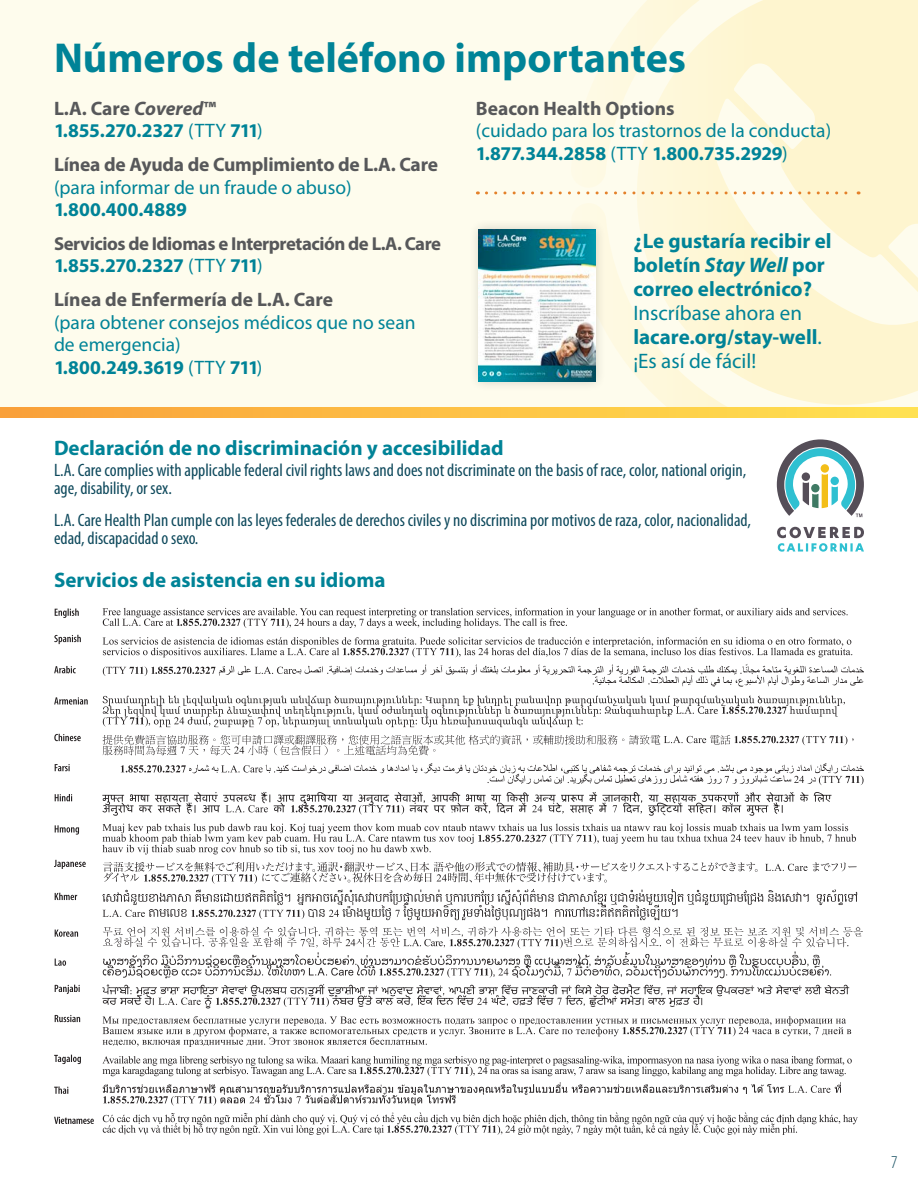
<style>
.page{position:relative;width:918px;height:1188px;background:#fff}
.page>*{position:absolute;margin:0;border:0;box-sizing:border-box;transform-origin:0 0}
.t1{font:700 42px "Myriad Pro";color:#008397}
.t2{font:700 21px/24px "Myriad Pro";color:#008397}
.t3{font:19.5px/22.5px "Myriad Pro";color:#008397}
.t4{font:700 19.5px/22.5px "Myriad Pro";letter-spacing:-.01em;color:#57585a}
.t5{font:700 19.5px/22.5px "Myriad Pro";letter-spacing:-.025em;color:#008397}
.t6{font:700 18.75px "Myriad Pro";letter-spacing:-.025em;color:#57585a}
.t7{font:condensed 18px/18px "Myriad Pro";color:#0e495c}
.t8{font:300 condensed 18px "Myriad Pro";color:#0e495c}
.s1{color:#57585a}
.s2{font-style:italic;color:#57585a}
.s3{font-weight:400}
.s4{font-weight:400;color:#008397}
.s5{color:#008397}
.s6{font-weight:700}
.s7{font-weight:700;color:#57585a}
.s8{font-style:italic}
</style>
<div class="page">
<div style="left:0;top:0;width:918px;height:414px;background:#fefced"></div>
<svg style="left:606px;top:228px;width:121px;height:179px"></svg>
<svg style="left:637px;top:0;width:281px;height:405px;fill:#fef6d1"></svg>
<svg style="left:103px;top:1113px;width:755px;height:22px"></svg>
<svg style="left:103px;top:1082px;width:738px;height:24px"></svg>
<svg style="left:102px;top:1056px;width:750px;height:20px"></svg>
<svg style="left:103px;top:1016px;width:748px;height:31px"></svg>
<svg style="left:102px;top:984px;width:747px;height:24px"></svg>
<svg style="left:103px;top:927px;width:760px;height:51px"></svg>
<svg style="left:102px;top:862px;width:755px;height:58px"></svg>
<svg style="left:102px;top:824px;width:754px;height:30px"></svg>
<svg style="left:102px;top:792px;width:729px;height:24px"></svg>
<svg style="left:121px;top:763px;width:743px;height:22px"></svg>
<svg style="left:103px;top:735px;width:751px;height:20px"></svg>
<svg style="left:103px;top:696px;width:742px;height:31px"></svg>
<svg style="left:103px;top:664px;width:761px;height:23px"></svg>
<svg style="left:103px;top:637px;width:749px;height:20px"></svg>
<svg style="left:103px;top:608px;width:745px;height:20px"></svg>
<svg style="left:54px;top:1117px;width:40px;height:7px"></svg>
<svg style="left:54px;top:1086px;width:14px;height:8px"></svg>
<svg style="left:54px;top:1055px;width:27px;height:9px"></svg>
<svg style="left:55px;top:1015px;width:25px;height:7px"></svg>
<svg style="left:55px;top:985px;width:25px;height:9px"></svg>
<svg style="left:55px;top:959px;width:11px;height:7px"></svg>
<svg style="left:55px;top:930px;width:23px;height:7px"></svg>
<svg style="left:55px;top:893px;width:22px;height:7px"></svg>
<svg style="left:54px;top:860px;width:32px;height:9px"></svg>
<svg style="left:55px;top:825px;width:24px;height:10px"></svg>
<svg style="left:55px;top:794px;width:17px;height:7px"></svg>
<svg style="left:55px;top:764px;width:15px;height:7px"></svg>
<svg style="left:54px;top:734px;width:27px;height:7px"></svg>
<svg style="left:54px;top:697px;width:34px;height:8px"></svg>
<svg style="left:54px;top:666px;width:22px;height:7px"></svg>
<svg style="left:54px;top:635px;width:27px;height:9px"></svg>
<svg style="left:55px;top:608px;width:24px;height:10px"></svg>
<svg style="left:777px;top:527px;width:87px;height:25px"></svg>
<svg style="left:777px;top:439px;width:87px;height:78px"></svg>
<svg style="left:486px;top:0;width:373px;height:194px"></svg>
<div style="left:468px;top:219px;width:138px;height:173px;background:#231f20;opacity:.2"></div>
<img style="left:479px;top:230px;width:117px;height:151px">
<svg style="left:0;top:407px;width:918px;height:11px"></svg>
<h2 class="t1" style="left:54px;top:30px;width:634px">Números de teléfono importantes</h2>
<p class="t5" style="left:54px;top:96px;width:210px"><span class="s1">L.A. Care</span> <span class="s2">Covered</span><span class="s1">™<br></span>1.855.270.2327 <span class="s3">(TTY</span> 711<span class="s3">)</span></p>
<p class="t4" style="left:54px;top:153px;width:386px">Línea de Ayuda de Cumplimiento de L.A. Care <span class="s4">(para informar de un fraude o abuso)<br></span><span class="s5">1.800.400.4889</span></p>
<p class="t6" style="left:54px;top:231px;width:389px">Servicios de Idiomas e Interpretación de L.A. Care</p>
<p class="t4" style="left:54px;top:248px;width:281px;line-height:33.8px"><span class="s5">1.855.270.2327</span> <span class="s4">(TTY</span> <span class="s5">711</span><span class="s4">)<br></span>Línea de Enfermería de L.A. Care</p>
<p class="t3" style="left:54px;top:311px;width:363px">(para obtener consejos médicos que no sean de emergencia)<br><span class="s6">1.800.249.3619</span> (TTY <span class="s6">711</span>)</p>
<p class="t3" style="left:476px;top:97px;width:357px"><span class="s7">Beacon Health Options<br></span>(cuidado para los trastornos de la conducta)<br><span class="s6">1.877.344.2858</span> (TTY <span class="s6">1.800.735.2929</span>)</p>
<p class="t2" style="left:633px;top:229px;width:200px">¿Le gustaría recibir el boletín <span class="s8">Stay Well</span> por correo electrónico?<br><span class="s3">Inscríbase ahora en </span>lacare.org/stay-well<span class="s3">. ¡Es así de fácil!</span></p>
<h2 class="t2" style="left:54px;top:435px;width:451px">Declaración de no discriminación y accesibilidad</h2>
<p class="t7" style="left:54px;top:461px;width:694px">L.A. Care complies with applicable federal civil rights laws and does not discriminate on the basis of race, color, national origin, age, disability, or sex.</p>
<p class="t7" style="left:54px;top:511px;width:699px">L.A. Care Health Plan cumple con las leyes federales de derechos civiles y no discrimina por motivos de raza, color, nacionalidad, edad, discapacidad o sexo.</p>
<p class="t2" style="left:54px;top:567px;width:333px">Servicios de asistencia en su idioma</p>
<p class="t8" style="left:891px;top:1152px;width:8px">7</p>
</div>
